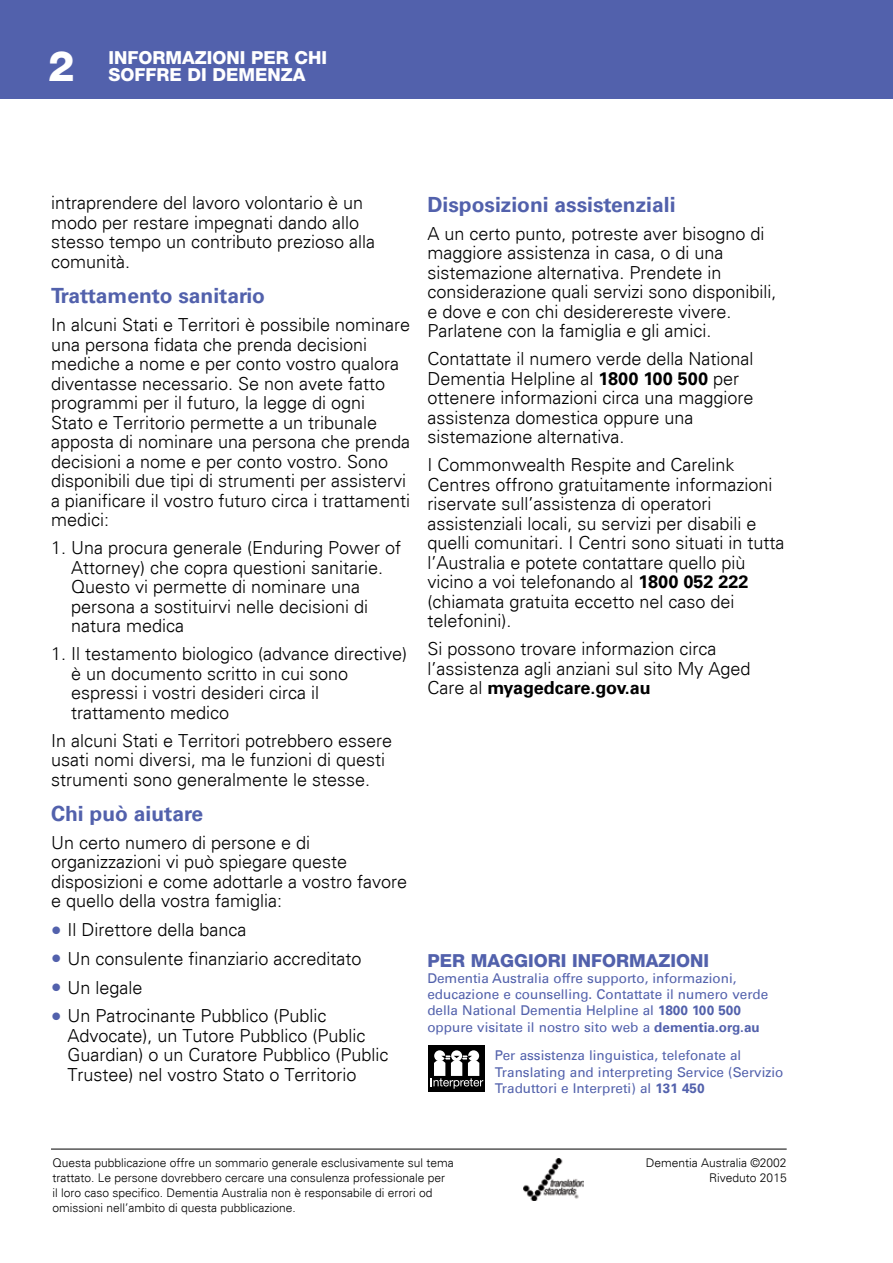
<style>
.page{position:relative;width:893px;height:1263px;background:#fff}
.page>*{position:absolute;margin:0;border:0;box-sizing:border-box;transform-origin:0 0}
.t1{font:800 42px "Helvetica Neue LT";color:#fff}
.t2{font:700 21px "Univers LT Std";color:#5261ac}
.t3{font:300 18px/19.5px "Univers";color:#000}
.t4{font:800 18px "Helvetica Neue LT";color:#fff}
.t5{font:800 18px "Helvetica Neue LT";color:#5261ac}
.t6{font:700 18px "Univers LT Std";letter-spacing:-.01em;color:#000}
.t7{font:13.5px/16.2px "Univers LT Std";color:#5261ac}
.t8{font:300 12px/15px "Univers";color:#000}
.s1{font-size:21px;color:#5261ac}
.s2{font-family:"Univers LT Std";font-weight:700}
.s3{font-family:"Univers";font-weight:300}
.s4{font-weight:700}
</style>
<div class="page">
<div style="left:0;top:0;width:893px;height:99px;background:#5261ac"></div>
<div style="left:428px;top:1046px;width:57px;height:46px;background:#000"></div>
<div style="left:468px;top:1050px;width:11px;height:11px;background:#fff;border-radius:50%"></div>
<div style="left:434px;top:1050px;width:11px;height:11px;background:#fff;border-radius:50%"></div>
<div style="left:451px;top:1050px;width:11px;height:11px;background:#fff;border-radius:50%"></div>
<svg style="left:431px;top:1055px;width:52px;height:34px"></svg>
<hr style="left:51px;top:1149px;width:736px;height:1px;background:#000">
<img style="left:523px;top:1159px;width:60px;height:41px">
<h1 class="t1" style="left:48px;top:41px;width:28px">2</h1>
<p class="t4" style="left:108px;top:46px;width:220px">INFORMAZIONI PER CHI</p>
<p class="t4" style="left:108px;top:64px;width:199px">SOFFRE DI DEMENZA</p>
<p class="t3" style="left:51px;top:193px;width:326px">intraprendere del lavoro volontario è un modo per restare impegnati dando allo stesso tempo un contributo prezioso alla comunità.</p>
<p class="t2" style="left:51px;top:283px;width:216px">Trattamento sanitario</p>
<p class="t3" style="left:51px;top:315px;width:361px">In alcuni Stati e Territori è possibile nominare una persona fidata che prenda decisioni mediche a nome e per conto vostro qualora diventasse necessario. Se non avete fatto programmi per il futuro, la legge di ogni Stato e Territorio permette a un tribunale apposta di nominare una persona che prenda decisioni a nome e per conto vostro. Sono disponibili due tipi di strumenti per assistervi a pianificare il vostro futuro circa i trattamenti medici:</p>
<p class="t3" style="left:71px;top:538px;width:332px;text-indent:-20px">1. Una procura generale (Enduring Power of Attorney) che copra questioni sanitarie.<br>Questo vi permette di nominare una persona a sostituirvi nelle decisioni di natura medica</p>
<p class="t3" style="left:71px;top:644px;width:338px;text-indent:-20px">1. Il testamento biologico (advance directive) è un documento scritto in cui sono espressi i vostri desideri circa il trattamento medico</p>
<p class="t3" style="left:51px;top:730px;width:343px">In alcuni Stati e Territori potrebbero essere usati nomi diversi, ma le funzioni di questi strumenti sono generalmente le stesse.</p>
<p class="t2" style="left:51px;top:801px;width:154px">Chi può aiutare</p>
<p class="t3" style="left:51px;top:833px;width:358px">Un certo numero di persone e di organizzazioni vi può spiegare queste disposizioni e come adottarle a vostro favore e quello della vostra famiglia:</p>
<p class="t3" style="left:51px;top:920px;width:197px"><span class="s1">•</span> Il Direttore della banca</p>
<p class="t3" style="left:51px;top:949px;width:312px"><span class="s1">•</span> Un consulente finanziario accreditato</p>
<p class="t3" style="left:51px;top:977px;width:93px"><span class="s1">•</span> Un legale</p>
<p class="t3" style="left:67px;top:1006px;width:323px;text-indent:-16px"><span class="s1">•</span> Un Patrocinante Pubblico (Public Advocate), un Tutore Pubblico (Public Guardian) o un Curatore Pubblico (Public Trustee) nel vostro Stato o Territorio</p>
<p class="t2" style="left:427px;top:192px;width:250px">Disposizioni assistenziali</p>
<p class="t3" style="left:427px;top:223px;width:351px">A un certo punto, potreste aver bisogno di maggiore assistenza in casa, o di una sistemazione alternativa. Prendete in considerazione quali servizi sono disponibili, e dove e con chi desiderereste vivere.<br>Parlatene con la famiglia e gli amici.</p>
<p class="t3" style="left:427px;top:349px;width:328px">Contattate il numero verde della National Dementia Helpline al <span class="s2">1800 100 500</span> per ottenere informazioni circa una maggiore assistenza domestica oppure una sistemazione alternativa.</p>
<p class="t3" style="left:427px;top:455px;width:359px">I Commonwealth Respite and Carelink Centres offrono gratuitamente informazioni riservate sull’assistenza di operatori assistenziali locali, su servizi per disabili e quelli comunitari. I Centri sono situati in tutta l’Australia e potete contattare quello più vicino a voi telefonando al <span class="s2">1800 052 222 </span>(chiamata gratuita eccetto nel caso dei telefonini).</p>
<p class="t3" style="left:427px;top:639px;width:325px">Si possono trovare informazion circa l’assistenza agli anziani sul sito My Aged</p>
<p class="t6" style="left:427px;top:677px;width:225px"><span class="s3">Care al</span> myagedcare.gov.au</p>
<p class="t5" style="left:427px;top:949px;width:283px">PER MAGGIORI INFORMAZIONI</p>
<p class="t7" style="left:427px;top:970px;width:342px">Dementia Australia offre supporto, informazioni, educazione e counselling. Contattate il numero verde della National Dementia Helpline al <span class="s4">1800 100 500 </span>oppure visitate il nostro sito web a <span class="s4">dementia.org.au</span></p>
<p class="t7" style="left:495px;top:1048px;width:290px">Per assistenza linguistica, telefonate al<br>Translating and interpreting Service (Servizio<br>Traduttori e Interpreti) al <span class="s4">131 450</span></p>
<p class="t8" style="left:52px;top:1156px;width:403px">Questa pubblicazione offre un sommario generale esclusivamente sul tema trattato. Le persone dovrebbero cercare una consulenza professionale per<br>il loro caso specifico. Dementia Australia non è responsabile di errori od omissioni nell’ambito di questa pubblicazione.</p>
<p class="t8" style="left:646px;top:1156px;width:142px;text-align:right">Dementia Australia ©2002<br>Riveduto 2015</p>
</div>
